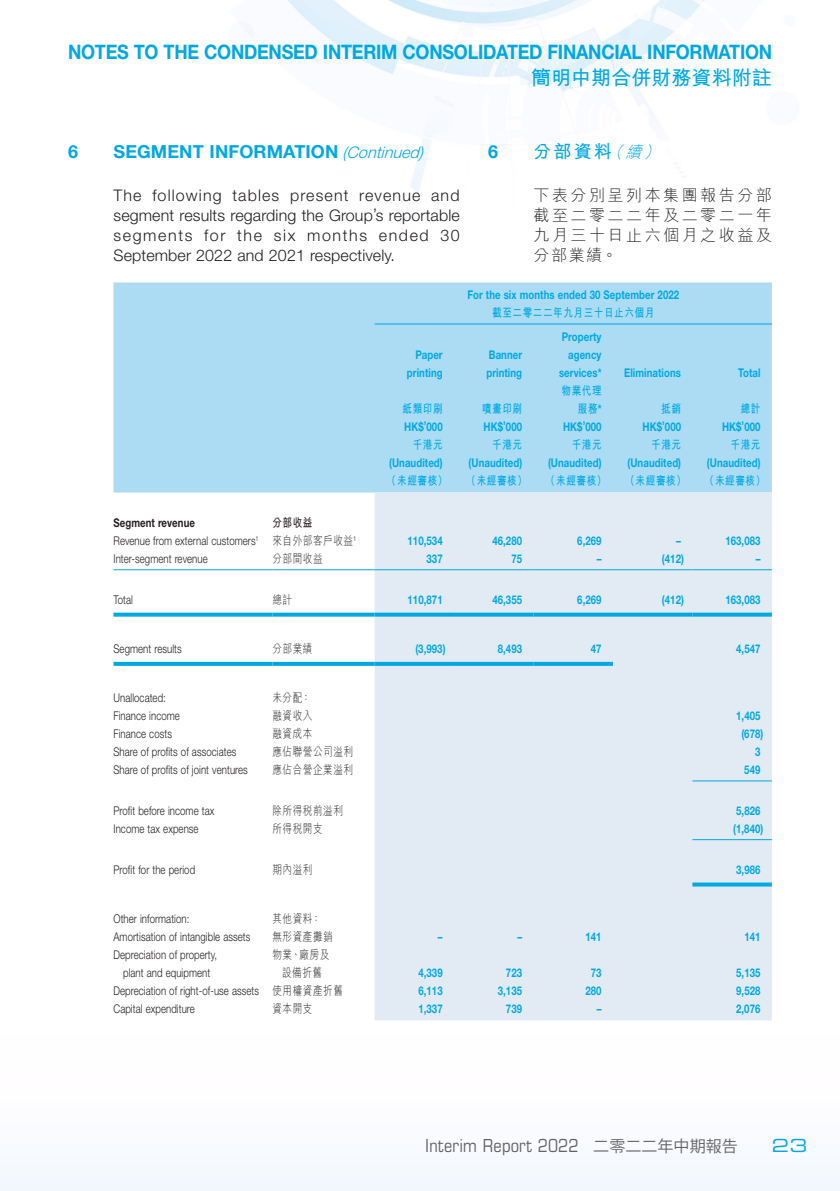
<style>
.page{position:relative;width:840px;height:1191px;background:#fff}
.page>*{position:absolute;margin:0;border:0;box-sizing:border-box;transform-origin:0 0}
.t1{font:700 20px "Helvetica Neue LT Std";letter-spacing:-.015em;color:#00a8e2;scale:.9 1}
.t2{font:700 20px "M Hei HK";letter-spacing:.005em;color:#00a8e2}
.t3{font:700 18px "Helvetica Neue LT Std";letter-spacing:.01em;color:#00a8e2}
.t4{font:condensed 18px "Eurostile LT Std";letter-spacing:.01em;color:#636366}
.t5{font:700 18px "M Hei HK";color:#00a8e2}
.t6{font:18px "Eurostile LT Std Ex 2";color:#00a8e2}
.t7{font:300 16px/20px "Helvetica Neue LT Std";letter-spacing:.01em;color:#231f20;text-align:justify}
.t8{font:300 16px/20px "M Hei HK";letter-spacing:.155em;color:#231f20;text-align:justify}
.t9{font:300 12px/18px "Helvetica Neue LT Std";letter-spacing:.01em;color:#231f20;text-align:center;scale:.8 1}
.t10{font:700 12px/18px "Helvetica Neue LT Std";letter-spacing:.01em;color:#00a8e2;text-align:right;scale:.8 1}
.t11{font:700 12px/18px "M Hei HK";letter-spacing:.06em;color:#00a8e2;text-align:right;scale:.8 1}
.t12{font:300 12px/18px "M Hei HK";letter-spacing:.06em;color:#231f20;text-align:center;scale:.8 1}
.t13{font:700 12px "Helvetica Neue LT Std";letter-spacing:.01em;color:#231f20;scale:.8 1}
.t14{font:700 12px "M Hei HK";color:#231f20;scale:.8 1}
.s1{font-weight:300;font-style:italic;font-size:16px}
.s2{font-family:"Helvetica Neue LT Std"}
.s3{font-family:"M Hei HK"}
.s4{font-family:"Koz Go Pr 6 N";font-stretch:normal;font-size:16px}
</style>
<div class="page">
<img style="left:0;top:0;width:839px;height:1191px">
<div style="left:113px;top:282px;width:658px;height:210px;background:#abdcf4"></div>
<div style="left:374px;top:492px;width:397px;height:528px;background:#e2ebf4"></div>
<hr style="left:374px;top:323px;width:397px;height:1px;background:#00a8e2">
<hr style="left:113px;top:569px;width:159px;height:1px;background:#00a8e2">
<hr style="left:272px;top:569px;width:102px;height:1px;background:#00a8e2">
<hr style="left:374px;top:569px;width:80px;height:1px;background:#00a8e2">
<hr style="left:454px;top:569px;width:79px;height:1px;background:#00a8e2">
<hr style="left:533px;top:569px;width:79px;height:1px;background:#00a8e2">
<hr style="left:612px;top:569px;width:80px;height:1px;background:#00a8e2">
<hr style="left:692px;top:569px;width:79px;height:1px;background:#00a8e2">
<svg style="left:113px;top:612px;width:159px;height:4px"></svg>
<svg style="left:272px;top:612px;width:102px;height:4px"></svg>
<svg style="left:374px;top:612px;width:80px;height:4px"></svg>
<svg style="left:454px;top:612px;width:79px;height:4px"></svg>
<svg style="left:533px;top:612px;width:79px;height:4px"></svg>
<svg style="left:612px;top:612px;width:80px;height:4px"></svg>
<svg style="left:692px;top:612px;width:79px;height:4px"></svg>
<svg style="left:113px;top:662px;width:159px;height:4px"></svg>
<svg style="left:272px;top:662px;width:102px;height:4px"></svg>
<svg style="left:374px;top:662px;width:80px;height:4px"></svg>
<svg style="left:454px;top:662px;width:79px;height:4px"></svg>
<svg style="left:533px;top:662px;width:79px;height:4px"></svg>
<hr style="left:692px;top:780px;width:79px;height:1px;background:#00a8e2">
<hr style="left:692px;top:839px;width:79px;height:1px;background:#00a8e2">
<svg style="left:692px;top:882px;width:79px;height:4px"></svg>
<h1 class="t1" style="left:68px;top:40px;width:783px">NOTES TO THE CONDENSED INTERIM CONSOLIDATED FINANCIAL INFORMATION</h1>
<h1 class="t2" style="left:530px;top:63px;width:242px">簡明中期合併財務資料附註</h1>
<h2 class="t3" style="left:68px;top:140px;width:12px">6</h2>
<h2 class="t3" style="left:113px;top:140px;width:311px">SEGMENT INFORMATION <span class="s1">(Continued)</span></h2>
<h3 class="t7" style="left:113px;top:184px;width:347px">The following tables present revenue and segment results regarding the Group’s reportable segments for the six months ended 30<br>September 2022 and 2021 respectively.</h3>
<h2 class="t3" style="left:488px;top:140px;width:12px">6</h2>
<h2 class="t5" style="left:533px;top:138px;width:133px">分部資料<span class="s1">（續）</span></h2>
<h3 class="t8" style="left:533px;top:184px;width:240px">下表分別呈列本集團報告分部截至二零二二年及二零二一年九月三十日止六個月之收益及分部業績。</h3>
<p class="t10" style="left:467px;top:285px;width:266px">For the six months ended 30 September 2022</p>
<p class="t11" style="left:492px;top:303px;width:204px">截至二零二二年九月三十日止六個月</p>
<p class="t10" style="left:407px;top:345px;width:46px">Paper printing</p>
<p class="t10" style="left:486px;top:345px;width:46px;text-align:left">Banner printing</p>
<p class="t11" style="left:402px;top:399px;width:52px">紙類印刷</p>
<p class="t11" style="left:482px;top:399px;width:52px">噴畫印刷</p>
<p class="t10" style="left:558px;top:327px;width:55px">Property agency services*</p>
<p class="t11" style="left:561px;top:381px;width:52px">物業代理服務<span class="s2">*</span></p>
<p class="t10" style="left:623px;top:363px;width:73px">Eliminations</p>
<p class="t10" style="left:737px;top:363px;width:29px">Total</p>
<p class="t11" style="left:661px;top:399px;width:26px">抵銷</p>
<p class="t11" style="left:740px;top:399px;width:26px">總計</p>
<p class="t10" style="left:404px;top:417px;width:50px">HK$’000</p>
<p class="t10" style="left:483px;top:417px;width:50px">HK$’000</p>
<p class="t10" style="left:562px;top:417px;width:50px">HK$’000</p>
<p class="t10" style="left:642px;top:417px;width:50px">HK$’000</p>
<p class="t10" style="left:721px;top:417px;width:50px">HK$’000</p>
<p class="t11" style="left:412px;top:435px;width:39px">千港元</p>
<p class="t11" style="left:492px;top:435px;width:39px">千港元</p>
<p class="t11" style="left:571px;top:435px;width:39px">千港元</p>
<p class="t11" style="left:650px;top:435px;width:39px">千港元</p>
<p class="t11" style="left:730px;top:435px;width:39px">千港元</p>
<p class="t10" style="left:389px;top:453px;width:68px">(Unaudited)</p>
<p class="t10" style="left:468px;top:453px;width:68px">(Unaudited)</p>
<p class="t10" style="left:547px;top:453px;width:68px">(Unaudited)</p>
<p class="t10" style="left:627px;top:453px;width:68px">(Unaudited)</p>
<p class="t10" style="left:706px;top:453px;width:68px">(Unaudited)</p>
<p class="t11" style="left:386px;top:471px;width:78px">（未經審核）</p>
<p class="t11" style="left:466px;top:471px;width:78px">（未經審核）</p>
<p class="t11" style="left:545px;top:471px;width:78px">（未經審核）</p>
<p class="t11" style="left:624px;top:471px;width:78px">（未經審核）</p>
<p class="t11" style="left:704px;top:471px;width:78px">（未經審核）</p>
<p class="t13" style="left:113px;top:515px;width:103px">Segment revenue</p>
<p class="t14" style="left:272px;top:514px;width:52px">分部收益</p>
<p class="t9" style="left:113px;top:531px;width:305px">Revenue from external customers<sup>1</sup> <span class="s3">來自外部客戶收益</span><sup>1</sup></p>
<p class="t10" style="left:407px;top:531px;width:45px">110,534</p>
<p class="t10" style="left:492px;top:531px;width:39px">46,280</p>
<p class="t10" style="left:577px;top:531px;width:32px">6,269</p>
<p class="t10" style="left:676px;top:531px;width:7px">–</p>
<p class="t10" style="left:725px;top:531px;width:45px">163,083</p>
<p class="t9" style="left:113px;top:549px;width:119px">Inter-segment revenue</p>
<p class="t12" style="left:272px;top:549px;width:64px">分部間收益</p>
<p class="t10" style="left:426px;top:549px;width:22px">337</p>
<p class="t10" style="left:511px;top:549px;width:15px">75</p>
<p class="t10" style="left:596px;top:549px;width:7px">–</p>
<p class="t10" style="left:661px;top:549px;width:29px">(412)</p>
<p class="t10" style="left:755px;top:549px;width:8px">–</p>
<p class="t9" style="left:113px;top:590px;width:26px">Total</p>
<p class="t12" style="left:272px;top:590px;width:26px">總計</p>
<p class="t10" style="left:407px;top:590px;width:45px">110,871</p>
<p class="t10" style="left:492px;top:590px;width:39px">46,355</p>
<p class="t10" style="left:577px;top:590px;width:32px">6,269</p>
<p class="t10" style="left:661px;top:590px;width:29px">(412)</p>
<p class="t10" style="left:725px;top:590px;width:45px">163,083</p>
<p class="t9" style="left:113px;top:639px;width:87px">Segment results</p>
<p class="t12" style="left:272px;top:639px;width:52px">分部業績</p>
<p class="t10" style="left:415px;top:639px;width:39px">(3,993)</p>
<p class="t10" style="left:497px;top:639px;width:32px">8,493</p>
<p class="t10" style="left:590px;top:639px;width:15px">47</p>
<p class="t10" style="left:735px;top:639px;width:32px">4,547</p>
<p class="t9" style="left:113px;top:688px;width:67px">Unallocated:</p>
<p class="t12" style="left:272px;top:688px;width:49px">未分配：</p>
<p class="t9" style="left:113px;top:706px;width:84px">Finance income</p>
<p class="t12" style="left:272px;top:706px;width:52px">融資收入</p>
<p class="t10" style="left:735px;top:706px;width:32px">1,405</p>
<p class="t9" style="left:113px;top:724px;width:75px">Finance costs</p>
<p class="t12" style="left:272px;top:724px;width:52px">融資成本</p>
<p class="t10" style="left:741px;top:724px;width:29px">(678)</p>
<p class="t9" style="left:113px;top:742px;width:155px">Share of profits of associates</p>
<p class="t12" style="left:272px;top:742px;width:102px">應佔聯營公司溢利</p>
<p class="t10" style="left:754px;top:742px;width:8px">3</p>
<p class="t9" style="left:113px;top:760px;width:169px">Share of profits of joint ventures</p>
<p class="t12" style="left:272px;top:760px;width:102px">應佔合營企業溢利</p>
<p class="t10" style="left:743px;top:760px;width:22px">549</p>
<p class="t9" style="left:113px;top:801px;width:127px">Profit before income tax</p>
<p class="t12" style="left:272px;top:801px;width:90px">除所得稅前溢利</p>
<p class="t10" style="left:735px;top:801px;width:32px">5,826</p>
<p class="t9" style="left:113px;top:819px;width:108px">Income tax expense</p>
<p class="t12" style="left:272px;top:819px;width:64px">所得稅開支</p>
<p class="t10" style="left:732px;top:819px;width:39px">(1,840)</p>
<p class="t9" style="left:113px;top:860px;width:104px">Profit for the period</p>
<p class="t12" style="left:272px;top:859px;width:52px">期內溢利</p>
<p class="t10" style="left:735px;top:860px;width:32px">3,986</p>
<p class="t9" style="left:113px;top:909px;width:96px">Other information:</p>
<p class="t12" style="left:272px;top:909px;width:62px">其他資料：</p>
<p class="t9" style="left:113px;top:927px;width:172px">Amortisation of intangible assets</p>
<p class="t12" style="left:272px;top:927px;width:77px">無形資產攤銷</p>
<p class="t10" style="left:437px;top:927px;width:7px">–</p>
<p class="t10" style="left:517px;top:927px;width:7px">–</p>
<p class="t10" style="left:585px;top:927px;width:22px">141</p>
<p class="t10" style="left:744px;top:927px;width:22px">141</p>
<p class="t9" style="left:113px;top:945px;width:131px">Depreciation of property, plant and equipment</p>
<p class="t12" style="left:272px;top:945px;width:73px">物業、廠房及設備折舊</p>
<p class="t10" style="left:418px;top:963px;width:32px">4,339</p>
<p class="t10" style="left:505px;top:963px;width:22px">723</p>
<p class="t10" style="left:590px;top:963px;width:15px">73</p>
<p class="t10" style="left:735px;top:963px;width:32px">5,135</p>
<p class="t9" style="left:113px;top:981px;width:288px">Depreciation of right-of-use assets <span class="s3">使用權資產折舊</span></p>
<p class="t10" style="left:418px;top:981px;width:32px">6,113</p>
<p class="t10" style="left:497px;top:981px;width:32px">3,135</p>
<p class="t10" style="left:585px;top:981px;width:22px">280</p>
<p class="t10" style="left:735px;top:981px;width:32px">9,528</p>
<p class="t9" style="left:113px;top:999px;width:103px">Capital expenditure</p>
<p class="t12" style="left:272px;top:999px;width:52px">資本開支</p>
<p class="t10" style="left:418px;top:999px;width:32px">1,337</p>
<p class="t10" style="left:505px;top:999px;width:22px">739</p>
<p class="t10" style="left:596px;top:999px;width:8px">–</p>
<p class="t10" style="left:735px;top:999px;width:32px">2,076</p>
<h2 class="t4" style="left:425px;top:1134px;width:314px">Interim Report 2022 <span class="s4">二零二二年中期報告</span></h2>
<h2 class="t6" style="left:771px;top:1132px;width:37px">23</h2>
</div>
